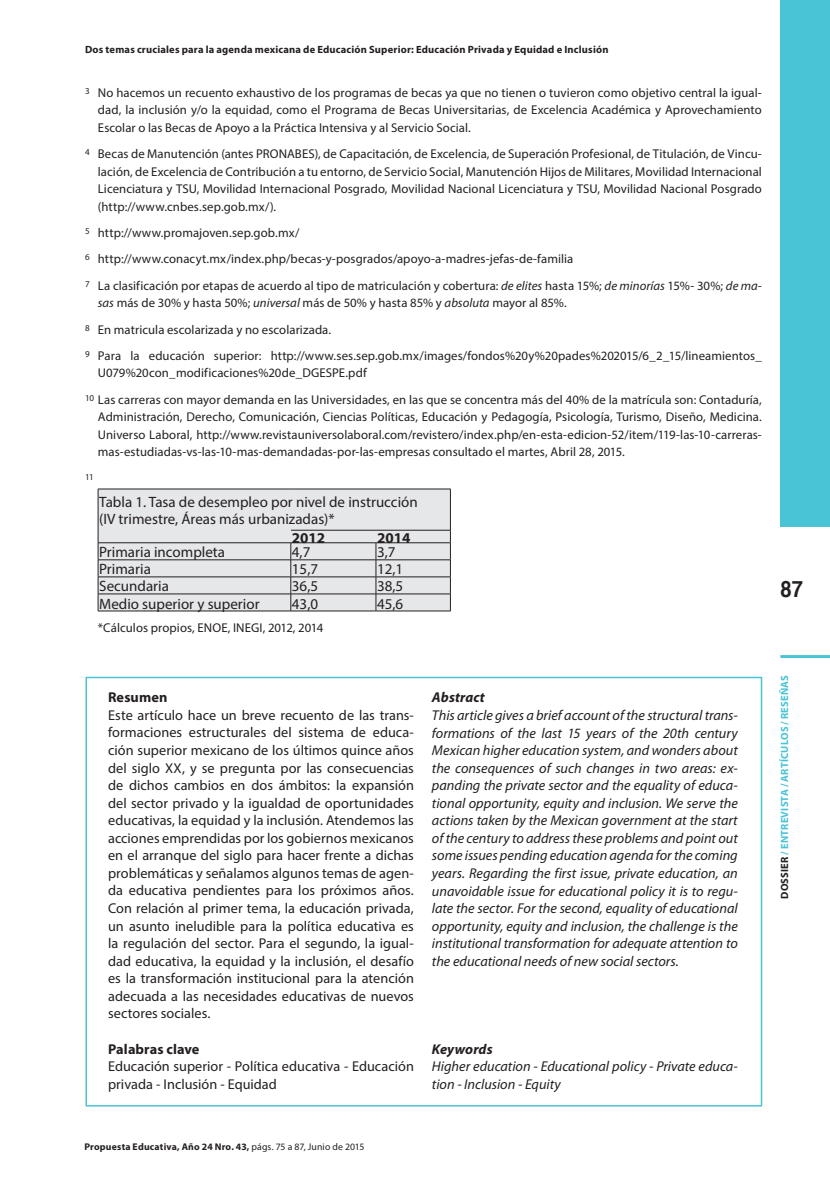
<style>
.page{position:relative;width:830px;height:1191px;background:#fff}
.page>*{position:absolute;margin:0;border:0;box-sizing:border-box;transform-origin:0 0}
.t1{font:700 22.5px "Helvetica";color:#231f20;scale:.9 1}
.t2{font:15px/17.5px "Myriad Pro";color:#231f20}
.t3{font:700 15px "Myriad Pro";color:#231f20}
.t4{font:14.25px/17.5px "Myriad Pro";letter-spacing:.005em;color:#231f20;text-align:justify}
.t5{font:italic 14.25px/17.5px "Myriad Pro";color:#231f20;text-align:justify}
.t6{font:700 14.25px "Myriad Pro";letter-spacing:.005em;color:#231f20}
.t7{font:italic 700 14.25px "Myriad Pro";letter-spacing:.01em;color:#231f20}
.t8{font:12.75px/17.5px "Myriad Pro";letter-spacing:.005em;color:#231f20;text-align:justify}
.t9{font:700 10.5px "Myriad Pro";letter-spacing:.02em;color:#231f20}
.t10{font:700 10.5px "Myriad Pro";letter-spacing:.015em;color:#49c4d7}
.t11{font:700 9.75px "Myriad Pro";letter-spacing:.02em;color:#231f20}
.t12{font:9px "Myriad Pro";color:#231f20}
.s1{font-style:italic}
.s2{color:#231f20}
.s3{font-weight:400}
</style>
<div class="page">
<div style="left:780px;top:0;width:49px;height:527px;background:#49c4d7"></div>
<hr style="left:780px;top:655px;width:49px;height:3px;background:#49c4d7">
<div style="left:99px;top:490px;width:351px;height:121px;background:#e6e7e9"></div>
<hr style="left:98px;top:489px;width:193px;height:1px;background:#231f20">
<hr style="left:98px;top:489px;width:1px;height:41px;background:#231f20">
<hr style="left:291px;top:489px;width:85px;height:1px;background:#231f20">
<hr style="left:376px;top:489px;width:74px;height:1px;background:#231f20">
<hr style="left:450px;top:489px;width:1px;height:41px;background:#231f20">
<hr style="left:291px;top:530px;width:85px;height:1px;background:#231f20">
<hr style="left:376px;top:530px;width:74px;height:1px;background:#231f20">
<hr style="left:98px;top:542px;width:193px;height:1px;background:#231f20">
<hr style="left:291px;top:542px;width:85px;height:1px;background:#231f20">
<hr style="left:376px;top:542px;width:74px;height:1px;background:#231f20">
<hr style="left:98px;top:559px;width:193px;height:1px;background:#231f20">
<hr style="left:291px;top:559px;width:85px;height:1px;background:#231f20">
<hr style="left:376px;top:559px;width:74px;height:1px;background:#231f20">
<hr style="left:98px;top:576px;width:193px;height:1px;background:#231f20">
<hr style="left:291px;top:576px;width:85px;height:1px;background:#231f20">
<hr style="left:376px;top:576px;width:74px;height:1px;background:#231f20">
<hr style="left:98px;top:593px;width:193px;height:1px;background:#231f20">
<svg style="left:98px;top:530px;width:1px;height:81px"></svg>
<hr style="left:291px;top:593px;width:85px;height:1px;background:#231f20">
<svg style="left:290px;top:543px;width:1px;height:68px"></svg>
<hr style="left:376px;top:593px;width:74px;height:1px;background:#231f20">
<svg style="left:375px;top:543px;width:1px;height:68px"></svg>
<svg style="left:450px;top:530px;width:1px;height:81px"></svg>
<hr style="left:98px;top:611px;width:193px;height:1px;background:#231f20">
<hr style="left:291px;top:611px;width:85px;height:1px;background:#231f20">
<hr style="left:376px;top:611px;width:74px;height:1px;background:#231f20">
<div style="left:85px;top:676px;width:676px;height:430px;border:2px solid #49c4d7"></div>
<p class="t9" style="left:85px;top:42px;width:524px">Dos temas cruciales para la agenda mexicana de Educación Superior: Educación Privada y Equidad e Inclusión</p>
<p class="t8" style="left:98px;top:83px;width:665px;text-indent:-13px"><sup>3</sup> No hacemos un recuento exhaustivo de los programas de becas ya que no tienen o tuvieron como objetivo central la igual&shy;dad, la inclusión y/o la equidad, como el Programa de Becas Universitarias, de Excelencia Académica y Aprovechamiento Escolar o las Becas de Apoyo a la Práctica Intensiva y al Servicio Social.</p>
<p class="t8" style="left:98px;top:145px;width:665px;text-indent:-13px"><sup>4</sup> Becas de Manutención (antes PRONABES), de Capacitación, de Excelencia, de Superación Profesional, de Titulación, de Vincu&shy;lación, de Excelencia de Contribución a tu entorno, de Servicio Social, Manutención Hijos de Militares, Movilidad Internacional Licenciatura y TSU, Movilidad Internacional Posgrado, Movilidad Nacional Licenciatura y TSU, Movilidad Nacional Posgrado (http://www.cnbes.sep.gob.mx/).</p>
<p class="t8" style="left:85px;top:219px;width:678px;line-height:26.2px;text-align:left"><sup>5</sup> http://www.promajoven.sep.gob.mx/<br><sup>6</sup> http://www.conacyt.mx/index.php/becas-y-posgrados/apoyo-a-madres-jefas-de-familia<br><sup>7</sup> La clasificación por etapas de acuerdo al tipo de matriculación y cobertura: <span class="s1">de elites</span> hasta 15%; <span class="s1">de minorías</span> 15%- 30%; <span class="s1">de ma-</span></p>
<p class="t8" style="left:85px;top:289px;width:678px;line-height:26.4px;text-align:left;text-indent:13px"><span class="s1">sas</span> más de 30% y hasta 50%; <span class="s1">universal</span> más de 50% y hasta 85% y <span class="s1">absoluta</span> mayor al 85%.<br><sup>8</sup> En matricula escolarizada y no escolarizada.<br><sup>9</sup> Para la educación superior: http://www.ses.sep.gob.mx/images/fondos%20y%20pades%202015/6_2_15/lineamientos_</p>
<p class="t8" style="left:85px;top:360px;width:678px;line-height:26.4px;text-indent:13px">U079%20con_modificaciones%20de_DGESPE.pdf<br><sup>10</sup> Las carreras con mayor demanda en las Universidades, en las que se concentra más del 40% de la matrícula son: Contaduría,</p>
<p class="t8" style="left:98px;top:408px;width:665px">Administración, Derecho, Comunicación, Ciencias Políticas, Educación y Pedagogía, Psicología, Turismo, Diseño, Medicina.<br>Universo Laboral, http://www.revistauniversolaboral.com/revistero/index.php/en-esta-edicion-52/item/119-las-10-carreras&shy;mas-estudiadas-vs-las-10-mas-demandadas-por-las-empresas consultado el martes, Abril 28, 2015.</p>
<p class="t12" style="left:85px;top:471px;width:10px">11</p>
<p class="t2" style="left:99px;top:493px;width:320px">Tabla 1. Tasa de desempleo por nivel de instrucción (IV trimestre, Áreas más urbanizadas)*</p>
<p class="t3" style="left:292px;top:528px;width:35px">2012</p>
<p class="t3" style="left:377px;top:528px;width:35px">2014</p>
<p class="t2" style="left:99px;top:543px;width:127px">Primaria incompleta</p>
<p class="t2" style="left:292px;top:543px;width:20px">4,7</p>
<p class="t2" style="left:377px;top:543px;width:20px">3,7</p>
<p class="t2" style="left:99px;top:560px;width:53px">Primaria</p>
<p class="t2" style="left:292px;top:560px;width:28px">15,7</p>
<p class="t2" style="left:377px;top:560px;width:28px">12,1</p>
<p class="t2" style="left:99px;top:577px;width:71px">Secundaria</p>
<p class="t2" style="left:292px;top:577px;width:28px">36,5</p>
<p class="t2" style="left:377px;top:577px;width:28px">38,5</p>
<p class="t2" style="left:99px;top:594px;width:162px">Medio superior y superior</p>
<p class="t2" style="left:292px;top:594px;width:28px">43,0</p>
<p class="t2" style="left:377px;top:594px;width:28px">45,6</p>
<p class="t8" style="left:98px;top:619px;width:227px">*Cálculos propios, ENOE, INEGI, 2012, 2014</p>
<p class="t6" style="left:108px;top:688px;width:61px">Resumen</p>
<p class="t4" style="left:108px;top:706px;width:307px">Este artículo hace un breve recuento de las trans&shy;formaciones estructurales del sistema de educa&shy;ción superior mexicano de los últimos quince años del siglo XX, y se pregunta por las consecuencias de dichos cambios en dos ámbitos: la expansión del sector privado y la igualdad de oportunidades educativas, la equidad y la inclusión. Atendemos las acciones emprendidas por los gobiernos mexicanos en el arranque del siglo para hacer frente a dichas problemáticas y señalamos algunos temas de agen&shy;da educativa pendientes para los próximos años.<br>Con relación al primer tema, la educación privada, un asunto ineludible para la política educativa es la regulación del sector. Para el segundo, la igual&shy;dad educativa, la equidad y la inclusión, el desafío es la transformación institucional para la atención adecuada a las necesidades educativas de nuevos sectores sociales.</p>
<p class="t6" style="left:108px;top:1039px;width:93px">Palabras clave</p>
<p class="t4" style="left:108px;top:1057px;width:307px">Educación superior - Política educativa - Educación privada - Inclusión - Equidad</p>
<p class="t7" style="left:432px;top:689px;width:54px">Abstract</p>
<p class="t5" style="left:432px;top:706px;width:307px">This article gives a brief account of the structural trans&shy;formations of the last 15 years of the 20th century Mexican higher education system, and wonders about the consequences of such changes in two areas: ex&shy;panding the private sector and the equality of educa&shy;tional opportunity, equity and inclusion. We serve the actions taken by the Mexican government at the start of the century to address these problems and point out some issues pending education agenda for the coming years. Regarding the first issue, private education, an unavoidable issue for educational policy it is to regu&shy;late the sector. For the second, equality of educational opportunity, equity and inclusion, the challenge is the institutional transformation for adequate attention to the educational needs of new social sectors.</p>
<p class="t7" style="left:432px;top:1041px;width:62px">Keywords</p>
<p class="t5" style="left:432px;top:1058px;width:307px">Higher education - Educational policy - Private educa&shy;tion - Inclusion - Equity</p>
<h1 class="t1" style="left:780px;top:571px;width:26px">87</h1>
<p class="t10" style="left:777px;top:898px;width:225px;rotate:-90deg"><span class="s2">DOSSIER</span> / ENTREVISTA / ARTÍCULOS / RESEÑAS</p>
<p class="t11" style="left:84px;top:1140px;width:281px">Propuesta Educativa, Año 24 Nro. 43, <span class="s3">págs. 75 a 87, Junio de 2015</span></p>
</div>
